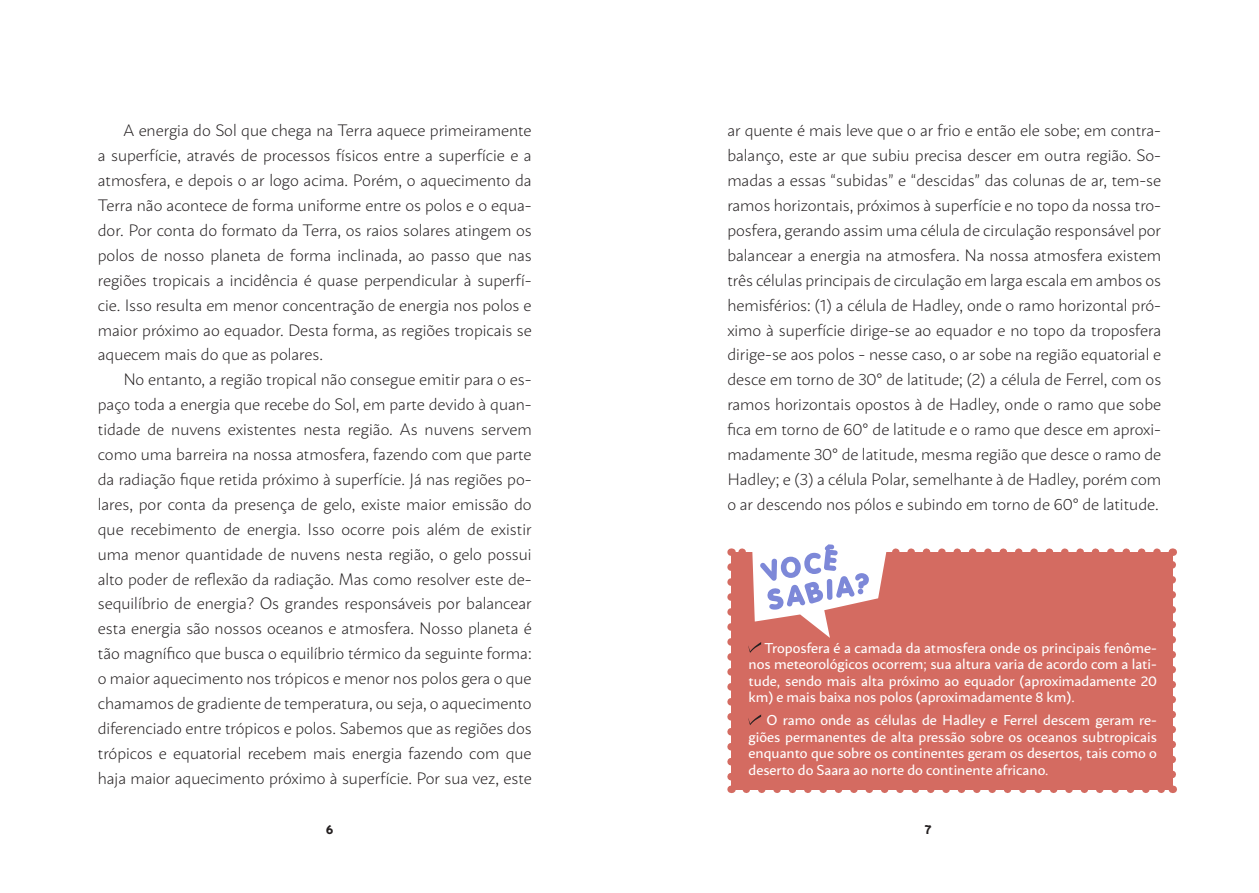
<style>
.page{position:relative;width:1259px;height:893px;background:#fff}
.page>*{position:absolute;margin:0;border:0;box-sizing:border-box;transform-origin:0 0}
.t1{font:200 16.5px/24.9px "Mato Sans";color:#231f20;text-align:justify}
.t2{font:700 16.5px "Coquette";color:#231f20}
.t3{font:14.25px/16.5px "Mato Sans";color:#fff;text-align:justify}
</style>
<div class="page">
<svg style="left:727px;top:544px;width:449px;height:249px;background:#d67972"></svg>
<p class="t1" style="left:98px;top:116px;width:435px;text-indent:26px">A energia do Sol que chega na Terra aquece primeiramente a superfície, através de processos físicos entre a superfície e a atmosfera, e depois o ar logo acima. Porém, o aquecimento da Terra não acontece de forma uniforme entre os polos e o equa&shy;dor. Por conta do formato da Terra, os raios solares atingem os polos de nosso planeta de forma inclinada, ao passo que nas regiões tropicais a incidência é quase perpendicular à superfí&shy;cie. Isso resulta em menor concentração de energia nos polos e maior próximo ao equador. Desta forma, as regiões tropicais se aquecem mais do que as polares.</p>
<p class="t1" style="left:98px;top:365px;width:435px;text-indent:26px">No entanto, a região tropical não consegue emitir para o es&shy;paço toda a energia que recebe do Sol, em parte devido à quan&shy;tidade de nuvens existentes nesta região. As nuvens servem como uma barreira na nossa atmosfera, fazendo com que parte da radiação fique retida próximo à superfície. Já nas regiões po&shy;lares, por conta da presença de gelo, existe maior emissão do que recebimento de energia. Isso ocorre pois além de existir uma menor quantidade de nuvens nesta região, o gelo possui alto poder de reflexão da radiação. Mas como resolver este de&shy;sequilíbrio de energia? Os grandes responsáveis por balancear esta energia são nossos oceanos e atmosfera. Nosso planeta é tão magnífico que busca o equilíbrio térmico da seguinte forma: o maior aquecimento nos trópicos e menor nos polos gera o que chamamos de gradiente de temperatura, ou seja, o aquecimento diferenciado entre trópicos e polos. Sabemos que as regiões dos trópicos e equatorial recebem mais energia fazendo com que haja maior aquecimento próximo à superfície. Por sua vez, este</p>
<p class="t1" style="left:727px;top:116px;width:435px">ar quente é mais leve que o ar frio e então ele sobe; em contra&shy;balanço, este ar que subiu precisa descer em outra região. So&shy;madas a essas “subidas” e “descidas” das colunas de ar, tem-se ramos horizontais, próximos à superfície e no topo da nossa tro&shy;posfera, gerando assim uma célula de circulação responsável por balancear a energia na atmosfera. Na nossa atmosfera existem três células principais de circulação em larga escala em ambos os hemisférios: (1) a célula de Hadley, onde o ramo horizontal pró&shy;ximo à superfície dirige-se ao equador e no topo da troposfera dirige-se aos polos - nesse caso, o ar sobe na região equatorial e desce em torno de 30° de latitude; (2) a célula de Ferrel, com os ramos horizontais opostos à de Hadley, onde o ramo que sobe fica em torno de 60° de latitude e o ramo que desce em aproxi&shy;madamente 30° de latitude, mesma região que desce o ramo de Hadley; e (3) a célula Polar, semelhante à de Hadley, porém com o ar descendo nos pólos e subindo em torno de 60° de latitude.</p>
<p class="t3" style="left:748px;top:638px;width:410px;text-indent:16px">Troposfera é a camada da atmosfera onde os principais fenôme&shy;nos meteorológicos ocorrem; sua altura varia de acordo com a lati&shy;tude, sendo mais alta próximo ao equador (aproximadamente 20 km) e mais baixa nos polos (aproximadamente 8 km).</p>
<p class="t3" style="left:748px;top:710px;width:410px;text-indent:18px">O ramo onde as células de Hadley e Ferrel descem geram re&shy;giões permanentes de alta pressão sobre os oceanos subtropicais enquanto que sobre os continentes geram os desertos, tais como o deserto do Saara ao norte do continente africano.</p>
<p class="t2" style="left:326px;top:818px;width:9px">6</p>
<p class="t2" style="left:924px;top:818px;width:8px">7</p>
</div>
